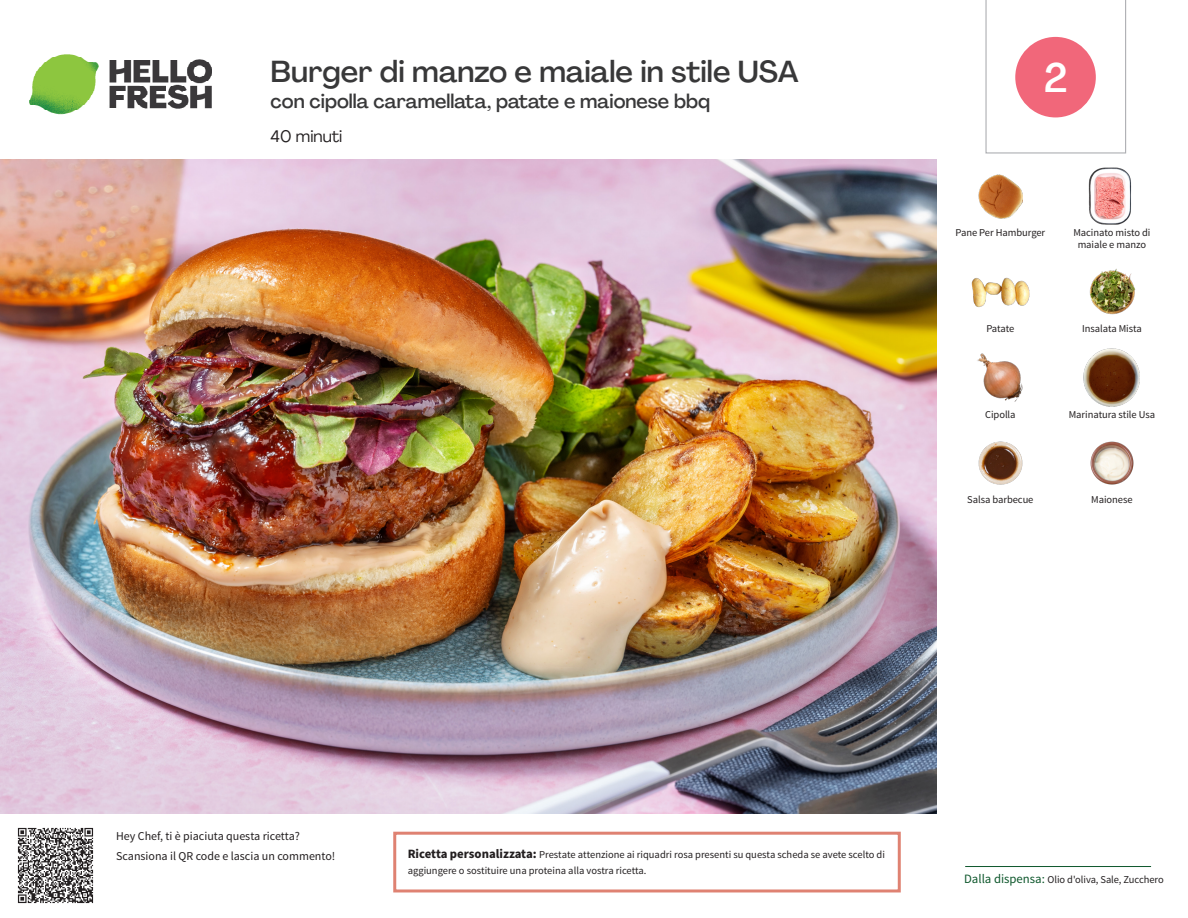
<style>
.page{position:relative;width:1188px;height:918px;background:#fff}
.page>*{position:absolute;margin:0;border:0;box-sizing:border-box;transform-origin:0 0}
._24_Recipe_Nr_Bag{font:500 40.5px "Agrandir";color:#fff}
._15_Titel_UK{font:500 30px "Agrandir";color:#383839}
._15_Titel_UK-2{font:500 19.5px "Agrandir";color:#383839}
._02_Box_Type{font:16.5px "Agrandir";color:#231f20}
._06_Before_Start{font:12px "Source Sans Pro";color:#231f20}
.STEP_Text_IT{font:10.5px/16.5px "Source Sans Pro";color:#231f20}
._18_FRONT_ingredients_UK{font:10.5px/12px "Source Sans Pro";letter-spacing:-.005em;color:#231f20;text-align:center}
.t1{font:10.5px "Source Sans Variable";letter-spacing:-.005em;color:#231f20}
.s1{font-weight:700;font-size:12.75px}
.s2{font-family:"Source Sans Pro";font-size:12.75px;color:#0e572c}
</style>
<div class="page">
<img style="left:30px;top:54px;width:181px;height:61px">
<hr style="left:965px;top:866px;width:186px;height:1px;background:#0e572c">
<img style="left:0;top:159px;width:936px;height:655px">
<img style="left:978px;top:174px;width:45px;height:45px">
<img style="left:1088px;top:168px;width:44px;height:57px">
<img style="left:1089px;top:268px;width:47px;height:47px">
<img style="left:972px;top:277px;width:57px;height:30px">
<img style="left:1083px;top:349px;width:57px;height:57px">
<img style="left:977px;top:353px;width:46px;height:49px">
<img style="left:1090px;top:441px;width:44px;height:44px">
<img style="left:978px;top:441px;width:45px;height:44px">
<img style="left:17px;top:827px;width:77px;height:77px">
<div style="left:393px;top:832px;width:508px;height:60px;border:3px solid #df8272"></div>
<svg style="left:985px;top:0;width:141px;height:154px"></svg>
<p class="_15_Titel_UK" style="left:271px;top:53px;width:530px">Burger di manzo e maiale in stile USA</p>
<p class="_15_Titel_UK-2" style="left:271px;top:89px;width:441px">con cipolla caramellata, patate e maionese bbq</p>
<p class="_02_Box_Type" style="left:271px;top:126px;width:73px">40 minuti</p>
<p class="_24_Recipe_Nr_Bag" style="left:1044px;top:53px;width:25px">2</p>
<p class="_18_FRONT_ingredients_UK" style="left:956px;top:227px;width:91px">Pane Per Hamburger</p>
<p class="_18_FRONT_ingredients_UK" style="left:1073px;top:227px;width:79px">Macinato misto di maiale e manzo</p>
<p class="_18_FRONT_ingredients_UK" style="left:986px;top:323px;width:30px">Patate</p>
<p class="_18_FRONT_ingredients_UK" style="left:1082px;top:323px;width:61px">Insalata Mista</p>
<p class="_18_FRONT_ingredients_UK" style="left:985px;top:408px;width:32px">Cipolla</p>
<p class="_18_FRONT_ingredients_UK" style="left:1069px;top:408px;width:88px">Marinatura stile Usa</p>
<p class="_18_FRONT_ingredients_UK" style="left:967px;top:494px;width:68px">Salsa barbecue</p>
<p class="_18_FRONT_ingredients_UK" style="left:1091px;top:494px;width:43px">Maionese</p>
<p class="_06_Before_Start" style="left:116px;top:829px;width:185px">Hey Chef, ti è piaciuta questa ricetta?</p>
<p class="_06_Before_Start" style="left:116px;top:848px;width:221px">Scansiona il QR code e lascia un commento!</p>
<p class="STEP_Text_IT" style="left:408px;top:846px;width:479px"><span class="s1">Ricetta personalizzata:</span> Prestate attenzione ai riquadri rosa presenti su questa scheda se avete scelto di aggiungere o sostituire una proteina alla vostra ricetta.</p>
<p class="t1" style="left:964px;top:873px;width:201px"><span class="s2">Dalla dispensa:</span> Olio d'oliva, Sale, Zucchero</p>
</div>
